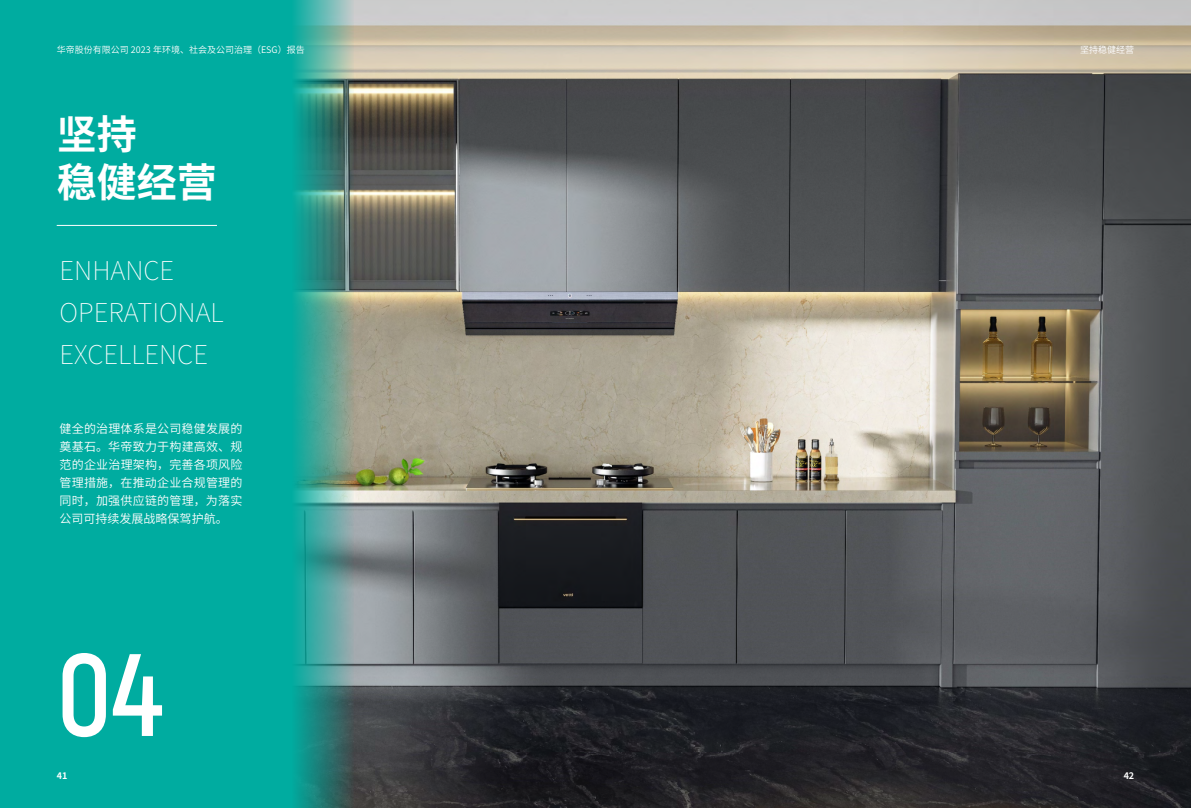
<style>
.page{position:relative;width:1191px;height:808px;background:#fff}
.page>*{position:absolute;margin:0;border:0;box-sizing:border-box;transform-origin:0 0}
.t1{font:700 116.9px "Akrobat";color:#fff}
.t2{font:700 40px/48px "Source Han Sans CN";color:#fff}
.t3{font:200 26px/42px "Source Han Sans CN";color:#fff}
.t4{font:12px/18px "Source Han Sans CN";letter-spacing:.02em;color:#fff;text-align:justify}
.t5{font:9px "Source Han Sans CN";color:#fff}
.t6{font:700 9px "Source Han Sans CN";color:#fff}
</style>
<div class="page">
<img style="left:354px;top:0;width:837px;height:808px">
<svg style="left:0;top:0;width:354px;height:808px;background:#0ba99d"></svg>
<hr style="left:57px;top:225px;width:160px;height:1px;background:#fff">
<p class="t5" style="left:57px;top:44px;width:250px">华帝股份有限公司 2023 年环境、社会及公司治理（ESG）报告</p>
<p class="t5" style="left:1080px;top:44px;width:55px">坚持稳健经营</p>
<h2 class="t2" style="left:57px;top:109px;width:161px">坚持<br>稳健经营</h2>
<h3 class="t3" style="left:60px;top:250px;width:166px">ENHANCE<br>OPERATIONAL<br>EXCELLENCE</h3>
<p class="t4" style="left:60px;top:420px;width:184px">健全的治理体系是公司稳健发展的奠基石。华帝致力于构建高效、规范的企业治理架构，完善各项风险管理措施，在推动企业合规管理的同时，加强供应链的管理，为落实公司可持续发展战略保驾护航。</p>
<h1 class="t1" style="left:57px;top:622px;width:107px">04</h1>
<p class="t6" style="left:57px;top:771px;width:12px">41</p>
<p class="t6" style="left:1123px;top:771px;width:12px">42</p>
</div>
